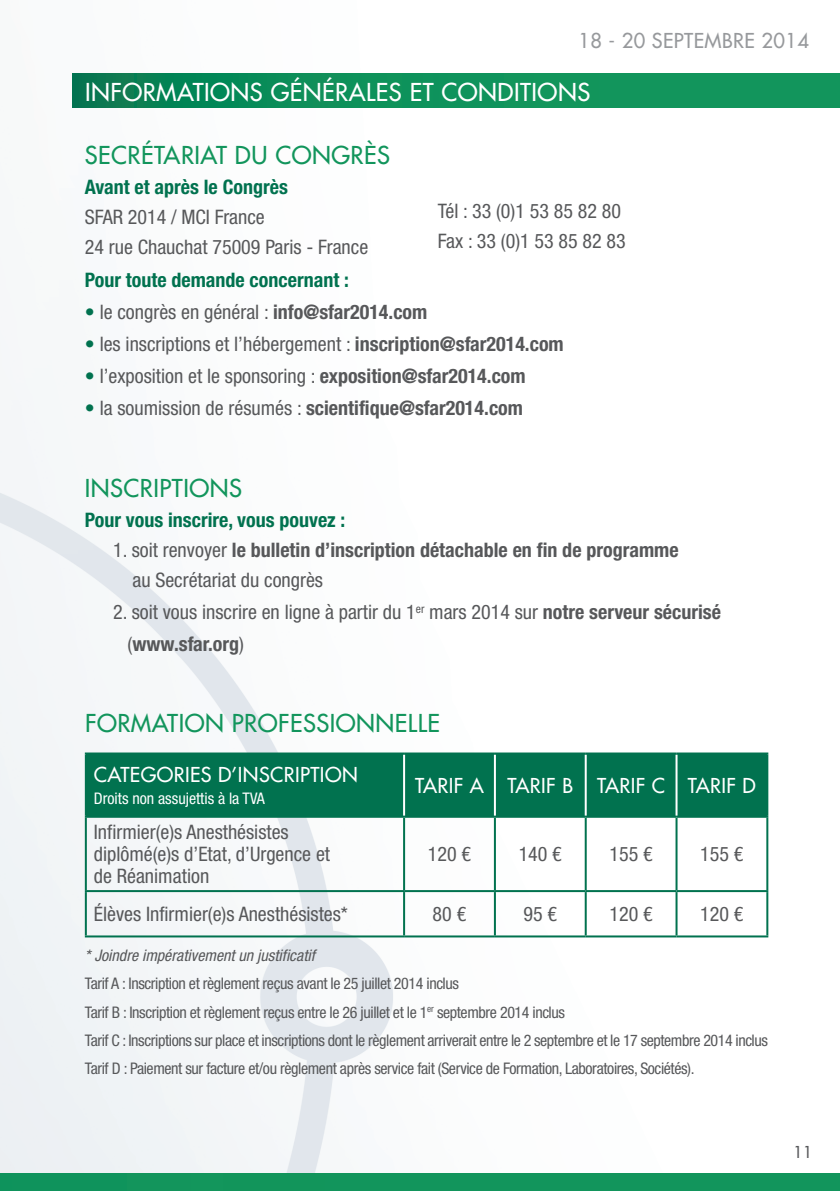
<style>
.page{position:relative;width:840px;height:1191px;background:#fff}
.page>*{position:absolute;margin:0;border:0;box-sizing:border-box;transform-origin:0 0}
.t1{font:500 24px "Futura Std";letter-spacing:.02em;color:#12955c}
.t2{font:500 24px "Futura Std";letter-spacing:.02em;color:#fff}
.t3{font:condensed 20px/30px "Helvetica Neue LT Std";color:#57585a}
.t4{font:700 condensed 20px/30px "Helvetica Neue LT Std";color:#57585a}
.t5{font:700 condensed 20px "Helvetica Neue LT Std";color:#01724f}
.t6{font:500 20px "Futura Std";letter-spacing:.02em;color:#fff}
.t7{font:500 20px "Futura Std";letter-spacing:.02em;color:#97999c}
.t8{font:condensed 16px/28px "Helvetica Neue LT Std";letter-spacing:-.025em;color:#57585a}
.t9{font:italic condensed 16px "Helvetica Neue LT Std";color:#57585a}
.t10{font:condensed 16px "Helvetica Neue LT Std";color:#fff}
.t11{font:500 16px "Futura Std";color:#57585a}
.s1{color:#01724f}
.s2{font-weight:700}
.s3{font-weight:400;color:#01724f}
.s4{font-weight:400}
</style>
<div class="page">
<img style="left:0;top:73px;width:839px;height:1100px">
<div style="left:72px;top:74px;width:767px;height:34px;background:linear-gradient(to right,#068254,#159c5f)"></div>
<div style="left:87px;top:754px;width:678px;height:61px;background:#01724f"></div>
<hr style="left:403px;top:754px;width:2px;height:61px;background:#fff">
<hr style="left:493px;top:754px;width:2px;height:61px;background:#fff">
<hr style="left:584px;top:754px;width:2px;height:61px;background:#fff">
<hr style="left:675px;top:754px;width:2px;height:61px;background:#fff">
<hr style="left:85px;top:754px;width:2px;height:61px;background:#01724f">
<hr style="left:85px;top:752px;width:319px;height:2px;background:#01724f">
<hr style="left:404px;top:752px;width:90px;height:2px;background:#01724f">
<hr style="left:494px;top:752px;width:91px;height:2px;background:#01724f">
<hr style="left:585px;top:752px;width:91px;height:2px;background:#01724f">
<hr style="left:676px;top:752px;width:91px;height:2px;background:#01724f">
<hr style="left:765px;top:754px;width:2px;height:61px;background:#01724f">
<hr style="left:85px;top:817px;width:2px;height:73px;background:#01724f">
<hr style="left:85px;top:815px;width:319px;height:2px;background:#01724f">
<hr style="left:403px;top:817px;width:2px;height:73px;background:#01724f">
<hr style="left:404px;top:815px;width:90px;height:2px;background:#01724f">
<hr style="left:493px;top:817px;width:2px;height:73px;background:#01724f">
<hr style="left:494px;top:815px;width:91px;height:2px;background:#01724f">
<hr style="left:584px;top:817px;width:2px;height:73px;background:#01724f">
<hr style="left:585px;top:815px;width:91px;height:2px;background:#01724f">
<hr style="left:675px;top:817px;width:2px;height:73px;background:#01724f">
<hr style="left:676px;top:815px;width:91px;height:2px;background:#01724f">
<hr style="left:765px;top:817px;width:2px;height:73px;background:#01724f">
<hr style="left:85px;top:892px;width:2px;height:43px;background:#01724f">
<hr style="left:85px;top:890px;width:319px;height:2px;background:#01724f">
<hr style="left:85px;top:935px;width:319px;height:2px;background:#01724f">
<hr style="left:403px;top:892px;width:2px;height:43px;background:#01724f">
<hr style="left:404px;top:890px;width:90px;height:2px;background:#01724f">
<hr style="left:404px;top:935px;width:90px;height:2px;background:#01724f">
<hr style="left:493px;top:892px;width:2px;height:43px;background:#01724f">
<hr style="left:494px;top:890px;width:91px;height:2px;background:#01724f">
<hr style="left:494px;top:935px;width:91px;height:2px;background:#01724f">
<hr style="left:584px;top:892px;width:2px;height:43px;background:#01724f">
<hr style="left:585px;top:890px;width:91px;height:2px;background:#01724f">
<hr style="left:585px;top:935px;width:91px;height:2px;background:#01724f">
<hr style="left:675px;top:892px;width:2px;height:43px;background:#01724f">
<hr style="left:676px;top:890px;width:91px;height:2px;background:#01724f">
<hr style="left:765px;top:892px;width:2px;height:43px;background:#01724f">
<hr style="left:676px;top:935px;width:91px;height:2px;background:#01724f">
<div style="left:0;top:1173px;width:839px;height:18px;background:#12955c"></div>
<p class="t7" style="left:578px;top:28px;width:232px">18 - 20 SEPTEMBRE 2014</p>
<p class="t2" style="left:85px;top:77px;width:108px">IN FORMATIONS</p>
<p class="t2" style="left:270px;top:77px;width:187px">GÉNÉRALES ET CONDITIONS</p>
<p class="t1" style="left:85px;top:140px;width:83px">SECRÉTARIAT</p>
<p class="t1" style="left:235px;top:140px;width:60px">DU CON</p>
<p class="t1" style="left:331px;top:140px;width:56px">GRÈS</p>
<p class="t5" style="left:85px;top:174px;width:204px">Avant et après le Congrès</p>
<p class="t3" style="left:85px;top:201px;width:285px">SFAR 2014 / MCI France<br>24 rue Chauchat 75009 Paris - France</p>
<p class="t3" style="left:437px;top:196px;width:189px">Tél : 33 (0)1 53 85 82 80<br>Fax : 33 (0)1 53 85 82 83</p>
<p class="t5" style="left:85px;top:267px;width:265px">Pour toute demande concernant :</p>
<p class="t3" style="left:85px;top:296px;width:344px"><span class="s1">•</span> le congrès en général : <span class="s2">info@sfar2014.com</span></p>
<p class="t3" style="left:85px;top:328px;width:480px"><span class="s1">•</span> les inscriptions et l’hébergement : <span class="s2">inscription@sfar2014.com</span></p>
<p class="t3" style="left:85px;top:360px;width:442px"><span class="s1">•</span> l’exposition et le sponsoring : <span class="s2">exposition@sfar2014.com</span></p>
<p class="t4" style="left:85px;top:392px;width:439px"><span class="s3">•</span> <span class="s4">la soumission de résumés :</span> scientifique@sfar2014.com</p>
<p class="t1" style="left:85px;top:473px;width:159px">INSCRIPTIONS</p>
<p class="t5" style="left:85px;top:508px;width:262px">Pour vous inscrire, vous pouvez :</p>
<p class="t4" style="left:132px;top:535px;width:547px;text-indent:-19px"><span class="s4">1. soit renvoyer</span> le bulletin d’inscription détachable en fin de programme <span class="s4">au Secrétariat du congrès</span></p>
<p class="t3" style="left:128px;top:596px;width:594px;line-height:32px;text-indent:-14px">2. soit vous inscrire en ligne à partir du 1<sup>er</sup> mars 2014 sur <span class="s2">notre serveur sécurisé </span>(<span class="s2">www.sfar.org</span>)</p>
<p class="t1" style="left:85px;top:707px;width:16px">FOR</p>
<p class="t1" style="left:131px;top:707px;width:37px">MATION</p>
<p class="t1" style="left:232px;top:707px;width:16px">PRO</p>
<p class="t1" style="left:278px;top:707px;width:28px">FESSIONNE</p>
<p class="t1" style="left:407px;top:707px;width:31px">LLE</p>
<p class="t6" style="left:94px;top:762px;width:265px">CATEGORIES D’INSCRIPTION</p>
<p class="t10" style="left:94px;top:789px;width:172px">Droits non assujettis à la TVA</p>
<p class="t6" style="left:415px;top:773px;width:342px">TARIF A TARIF B TARIF C TARIF D</p>
<p class="t3" style="left:94px;top:821px;width:237px;line-height:22px">Infirmier(e)s Anesthésistes diplômé(e)s d’Etat, d’Urgence et de Réanimation</p>
<p class="t3" style="left:427px;top:839px;width:45px">120 €</p>
<p class="t3" style="left:518px;top:839px;width:45px">140 €</p>
<p class="t3" style="left:609px;top:839px;width:45px">155 €</p>
<p class="t3" style="left:699px;top:839px;width:45px">155 €</p>
<p class="t3" style="left:94px;top:898px;width:255px">Élèves Infirmier(e)s Anesthésistes*</p>
<p class="t3" style="left:432px;top:898px;width:35px">80 €</p>
<p class="t3" style="left:523px;top:898px;width:35px">95 €</p>
<p class="t3" style="left:609px;top:898px;width:45px">120 €</p>
<p class="t3" style="left:699px;top:898px;width:45px">120 €</p>
<p class="t9" style="left:85px;top:946px;width:231px">* Joindre impérativement un justificatif</p>
<p class="t8" style="left:85px;top:969px;width:684px">Tarif A : Inscription et règlement reçus avant le 25 juillet 2014 inclus<br>Tarif B : Inscription et règlement reçus entre le 26 juillet et le 1<sup>er</sup> septembre 2014 inclus<br>Tarif C : Inscriptions sur place et inscriptions dont le règlement arriverait entre le 2 septembre et le 17 septembre 2014 inclus Tarif D : Paiement sur facture et/ou règlement après service fait (Service de Formation, Laboratoires, Sociétés).</p>
<p class="t11" style="left:793px;top:1141px;width:20px">11</p>
</div>
